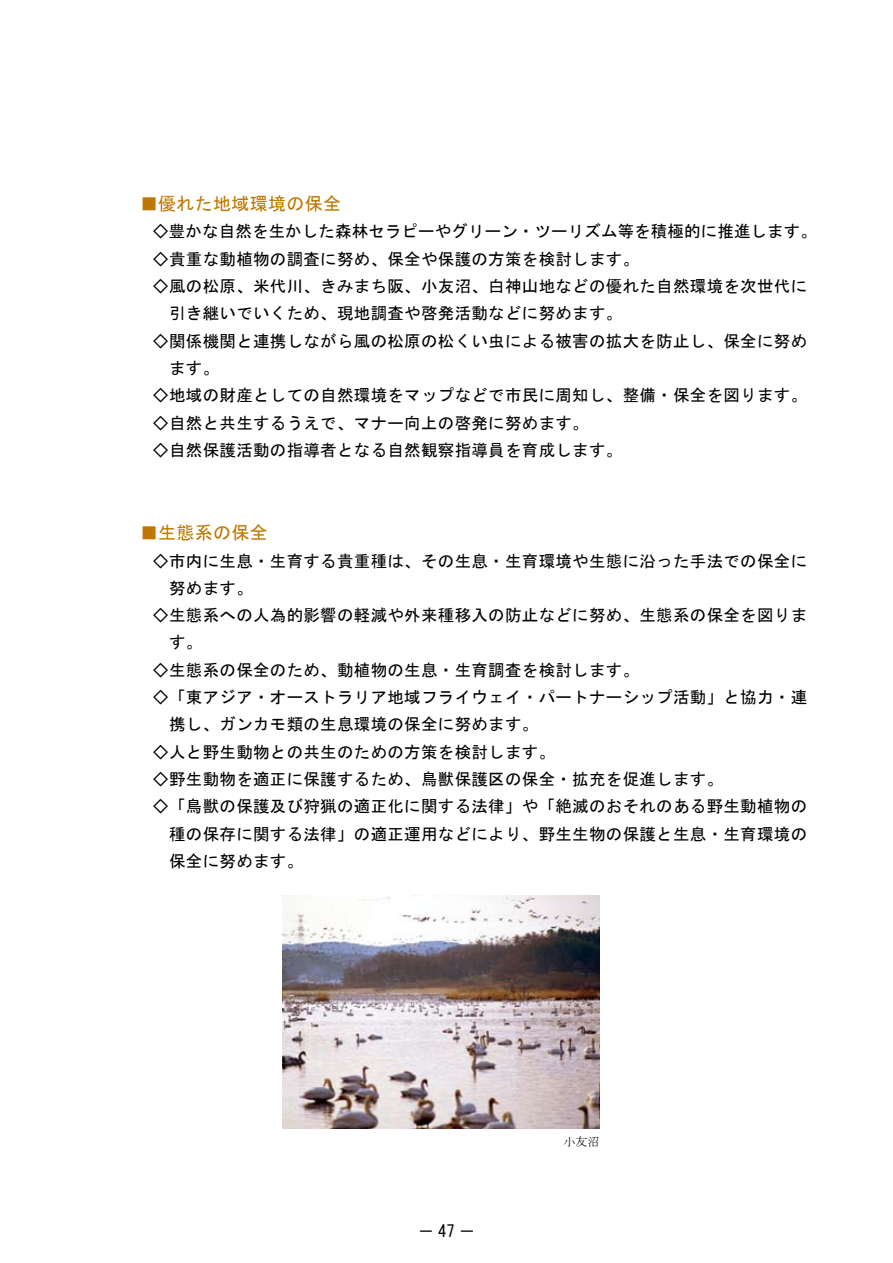
<style>
.page{position:relative;width:893px;height:1263px;background:#fff}
.page>*{position:absolute;margin:0;border:0;box-sizing:border-box;transform-origin:0 0}
.t1{font:18px "MS Gothic";letter-spacing:.015em;color:#bf7700}
.t2{font:16.5px "MS Gothic";letter-spacing:.02em;color:#000}
.t3{font:12px "MS Mincho";color:#000}
</style>
<div class="page">
<img style="left:283px;top:896px;width:317px;height:232px">
<p class="t1" style="left:140px;top:194px;width:203px">■優れた地域環境の保全</p>
<p class="t2" style="left:152px;top:223px;width:666px">◇豊かな自然を生かした森林セラピーやグリーン・ツーリズム等を積極的に推進します。</p>
<p class="t2" style="left:152px;top:251px;width:488px">◇貴重な動植物の調査に努め、保全や保護の方策を検討します。</p>
<p class="t2" style="left:152px;top:278px;width:656px">◇風の松原、米代川、きみまち阪、小友沼、白神山地などの優れた自然環境を次世代に</p>
<p class="t2" style="left:169px;top:305px;width:455px">引き継いでいくため、現地調査や啓発活動などに努めます。</p>
<p class="t2" style="left:152px;top:332px;width:656px">◇関係機関と連携しながら風の松原の松くい虫による被害の拡大を防止し、保全に努め</p>
<p class="t2" style="left:169px;top:360px;width:52px">ます。</p>
<p class="t2" style="left:152px;top:387px;width:656px">◇地域の財産としての自然環境をマップなどで市民に周知し、整備・保全を図ります。</p>
<p class="t2" style="left:152px;top:414px;width:438px">◇自然と共生するうえで、マナー向上の啓発に努めます。</p>
<p class="t2" style="left:152px;top:442px;width:472px">◇自然保護活動の指導者となる自然観察指導員を育成します。</p>
<p class="t1" style="left:140px;top:524px;width:129px">■生態系の保全</p>
<p class="t2" style="left:152px;top:552px;width:656px">◇市内に生息・生育する貴重種は、その生息・生育環境や生態に沿った手法での保全に</p>
<p class="t2" style="left:169px;top:580px;width:85px">努めます。</p>
<p class="t2" style="left:152px;top:607px;width:656px">◇生態系への人為的影響の軽減や外来種移入の防止などに努め、生態系の保全を図りま</p>
<p class="t2" style="left:169px;top:634px;width:35px">す。</p>
<p class="t2" style="left:152px;top:662px;width:488px">◇生態系の保全のため、動植物の生息・生育調査を検討します。</p>
<p class="t2" style="left:152px;top:689px;width:656px">◇「東アジア・オーストラリア地域フライウェイ・パートナーシップ活動」と協力・連</p>
<p class="t2" style="left:169px;top:716px;width:371px">携し、ガンカモ類の生息環境の保全に努めます。</p>
<p class="t2" style="left:152px;top:743px;width:404px">◇人と野生動物との共生のための方策を検討します。</p>
<p class="t2" style="left:152px;top:771px;width:572px">◇野生動物を適正に保護するため、鳥獣保護区の保全・拡充を促進します。</p>
<p class="t2" style="left:152px;top:798px;width:656px">◇「鳥獣の保護及び狩猟の適正化に関する法律」や「絶滅のおそれのある野生動植物の</p>
<p class="t2" style="left:169px;top:825px;width:640px">種の保存に関する法律」の適正運用などにより、野生生物の保護と生息・生育環境の</p>
<p class="t2" style="left:169px;top:853px;width:136px">保全に努めます。</p>
<p class="t2" style="left:418px;top:1223px;width:59px">－47－</p>
<p class="t2" style="left:420px;top:1223px;width:55px">- -</p>
<p class="t3" style="left:564px;top:1136px;width:37px">小友沼</p>
</div>
